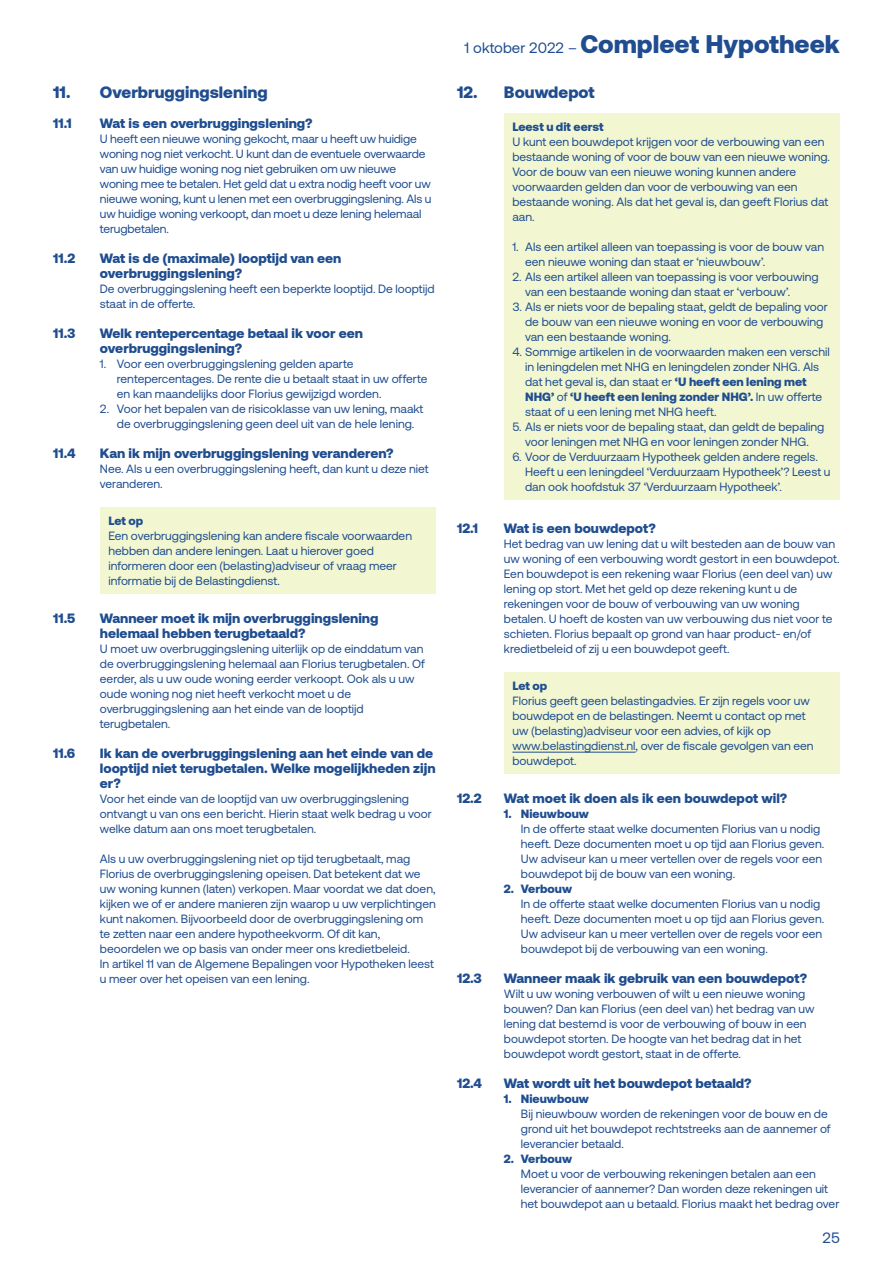
<style>
.page{position:relative;width:893px;height:1263px;background:#fff}
.page>*{position:absolute;margin:0;border:0;box-sizing:border-box;transform-origin:0 0}
.t1{font:900 25.5px "Aeonik";color:#1f4d8f}
.t2{font:900 16.5px "Aeonik";color:#1f4d8f}
.t3{font:15px "Aeonik";color:#1f4d8f}
.t4{font:900 13.5px/15px "Aeonik";color:#1f4d8f}
.t5{font:12px/15px "Aeonik";color:#1f4d8f}
.t6{font:900 12px "Aeonik";color:#1f4d8f}
.s1{font-weight:400;font-size:15px}
.s2{font-weight:900}
</style>
<div class="page">
<div style="left:100px;top:507px;width:336px;height:86px;background:#f2f7d2"></div>
<div style="left:504px;top:113px;width:336px;height:386px;background:#f2f7d2"></div>
<div style="left:504px;top:672px;width:336px;height:101px;background:#f2f7d2"></div>
<hr style="left:512px;top:752px;width:124px;height:1px;background:#1f4d8f">
<h2 class="t2" style="left:53px;top:83px;width:216px">11. Overbruggingslening</h2>
<p class="t4" style="left:53px;top:116px;width:20px">11.1</p>
<p class="t4" style="left:100px;top:116px;width:214px">Wat is een overbruggingslening?</p>
<p class="t5" style="left:100px;top:132px;width:333px">U heeft een nieuwe woning gekocht, maar u heeft uw huidige woning nog niet verkocht. U kunt dan de eventuele overwaarde van uw huidige woning nog niet gebruiken om uw nieuwe woning mee te betalen. Het geld dat u extra nodig heeft voor uw nieuwe woning, kunt u lenen met een overbruggingslening. Als u uw huidige woning verkoopt, dan moet u deze lening helemaal terugbetalen.</p>
<p class="t4" style="left:53px;top:251px;width:24px">11.2</p>
<p class="t4" style="left:100px;top:251px;width:243px">Wat is de (maximale) looptijd van een overbruggingslening?</p>
<p class="t5" style="left:100px;top:282px;width:336px">De overbruggingslening heeft een beperkte looptijd. De looptijd staat in de offerte.</p>
<p class="t4" style="left:53px;top:326px;width:24px">11.3</p>
<p class="t4" style="left:100px;top:326px;width:264px">Welk rentepercentage betaal ik voor een overbruggingslening?</p>
<p class="t5" style="left:117px;top:357px;width:312px;text-indent:-17px">1. Voor een overbruggingslening gelden aparte rentepercentages. De rente die u betaalt staat in uw offerte en kan maandelijks door Florius gewijzigd worden.</p>
<p class="t5" style="left:117px;top:402px;width:308px;text-indent:-17px">2. Voor het bepalen van de risicoklasse van uw lening, maakt de overbruggingslening geen deel uit van de hele lening.</p>
<p class="t4" style="left:53px;top:446px;width:24px">11.4</p>
<p class="t4" style="left:100px;top:446px;width:295px">Kan ik mijn overbruggingslening veranderen?</p>
<p class="t5" style="left:100px;top:462px;width:330px">Nee. Als u een overbruggingslening heeft, dan kunt u deze niet veranderen.</p>
<p class="t6" style="left:108px;top:513px;width:36px">Let op</p>
<p class="t5" style="left:108px;top:528px;width:305px">Een overbruggingslening kan andere fiscale voorwaarden hebben dan andere leningen. Laat u hierover goed informeren door een (belasting)adviseur of vraag meer informatie bij de Belastingdienst.</p>
<p class="t4" style="left:53px;top:611px;width:23px">11.5</p>
<p class="t4" style="left:100px;top:611px;width:280px">Wanneer moet ik mijn overbruggingslening helemaal hebben terugbetaald?</p>
<p class="t5" style="left:100px;top:642px;width:327px">U moet uw overbruggingslening uiterlijk op de einddatum van de overbruggingslening helemaal aan Florius terugbetalen. Of eerder, als u uw oude woning eerder verkoopt. Ook als u uw oude woning nog niet heeft verkocht moet u de overbruggingslening aan het einde van de looptijd terugbetalen.</p>
<p class="t4" style="left:53px;top:746px;width:24px">11.6</p>
<p class="t4" style="left:100px;top:746px;width:337px">Ik kan de overbruggingslening aan het einde van de looptijd niet terugbetalen. Welke mogelijkheden zijn er?</p>
<p class="t5" style="left:100px;top:792px;width:333px">Voor het einde van de looptijd van uw overbruggingslening ontvangt u van ons een bericht. Hierin staat welk bedrag u voor welke datum aan ons moet terugbetalen.</p>
<p class="t5" style="left:100px;top:852px;width:337px">Als u uw overbruggingslening niet op tijd terugbetaalt, mag Florius de overbruggingslening opeisen. Dat betekent dat we uw woning kunnen (laten) verkopen. Maar voordat we dat doen, kijken we of er andere manieren zijn waarop u uw verplichtingen kunt nakomen. Bijvoorbeeld door de overbruggingslening om te zetten naar een andere hypotheekvorm. Of dit kan, beoordelen we op basis van onder meer ons kredietbeleid.<br>In artikel 11 van de Algemene Bepalingen voor Hypotheken leest u meer over het opeisen van een lening.</p>
<h1 class="t1" style="left:464px;top:29px;width:377px"><span class="s1">1 oktober 2022 –</span> Compleet Hypotheek</h1>
<h2 class="t2" style="left:457px;top:83px;width:139px">12. Bouwdepot</h2>
<p class="t6" style="left:512px;top:119px;width:93px">Leest u dit eerst</p>
<p class="t5" style="left:512px;top:134px;width:319px">U kunt een bouwdepot krijgen voor de verbouwing van een bestaande woning of voor de bouw van een nieuwe woning.<br>Voor de bouw van een nieuwe woning kunnen andere voorwaarden gelden dan voor de verbouwing van een bestaande woning. Als dat het geval is, dan geeft Florius dat aan.</p>
<p class="t5" style="left:525px;top:239px;width:300px;text-indent:-13px">1. Als een artikel alleen van toepassing is voor de bouw van een nieuwe woning dan staat er ‘nieuwbouw’.</p>
<p class="t5" style="left:525px;top:269px;width:295px;text-indent:-13px">2. Als een artikel alleen van toepassing is voor verbouwing van een bestaande woning dan staat er ‘verbouw’.</p>
<p class="t5" style="left:525px;top:299px;width:304px;text-indent:-13px">3. Als er niets voor de bepaling staat, geldt de bepaling voor de bouw van een nieuwe woning en voor de verbouwing van een bestaande woning.</p>
<p class="t5" style="left:525px;top:344px;width:306px;text-indent:-13px">4. Sommige artikelen in de voorwaarden maken een verschil in leningdelen met NHG en leningdelen zonder NHG. Als dat het geval is, dan staat er <span class="s2">‘U heeft een lening met NHG’</span> of <span class="s2">‘U heeft een lening zonder NHG’.</span> In uw offerte staat of u een lening met NHG heeft.</p>
<p class="t5" style="left:512px;top:419px;width:314px;text-align:center">5. Als er niets voor de bepaling staat, dan geldt de bepaling voor leningen met NHG en voor leningen zonder NHG.</p>
<p class="t5" style="left:525px;top:449px;width:307px;text-indent:-13px">6. Voor de Verduurzaam Hypotheek gelden andere regels.<br>Heeft u een leningdeel ‘Verduurzaam Hypotheek’? Leest u dan ook hoofdstuk 37 ‘Verduurzaam Hypotheek’.</p>
<p class="t4" style="left:457px;top:521px;width:23px">12.1</p>
<p class="t4" style="left:504px;top:521px;width:153px">Wat is een bouwdepot?</p>
<p class="t5" style="left:504px;top:537px;width:337px">Het bedrag van uw lening dat u wilt besteden aan de bouw van uw woning of een verbouwing wordt gestort in een bouwdepot.<br>Een bouwdepot is een rekening waar Florius (een deel van) uw lening op stort. Met het geld op deze rekening kunt u de rekeningen voor de bouw of verbouwing van uw woning betalen. U hoeft de kosten van uw verbouwing dus niet voor te schieten. Florius bepaalt op grond van haar product- en/of kredietbeleid of zij u een bouwdepot geeft.</p>
<p class="t6" style="left:512px;top:678px;width:36px">Let op</p>
<p class="t5" style="left:512px;top:693px;width:303px">Florius geeft geen belastingadvies. Er zijn regels voor uw bouwdepot en de belastingen. Neemt u contact op met uw (belasting)adviseur voor een advies, of kijk op www.belastingdienst.nl, over de fiscale gevolgen van een bouwdepot.</p>
<p class="t4" style="left:457px;top:791px;width:26px">12.2</p>
<p class="t4" style="left:504px;top:791px;width:285px">Wat moet ik doen als ik een bouwdepot wil?</p>
<p class="t6" style="left:504px;top:807px;width:87px">1. Nieuwbouw</p>
<p class="t5" style="left:521px;top:822px;width:305px">In de offerte staat welke documenten Florius van u nodig heeft. Deze documenten moet u op tijd aan Florius geven.<br>Uw adviseur kan u meer vertellen over de regels voor een bouwdepot bij de bouw van een woning.</p>
<p class="t6" style="left:504px;top:882px;width:70px">2. Verbouw</p>
<p class="t5" style="left:521px;top:897px;width:305px">In de offerte staat welke documenten Florius van u nodig heeft. Deze documenten moet u op tijd aan Florius geven.<br>Uw adviseur kan u meer vertellen over de regels voor een bouwdepot bij de verbouwing van een woning.</p>
<p class="t4" style="left:457px;top:971px;width:26px">12.3</p>
<p class="t4" style="left:504px;top:971px;width:305px">Wanneer maak ik gebruik van een bouwdepot?</p>
<p class="t5" style="left:504px;top:987px;width:312px">Wilt u uw woning verbouwen of wilt u een nieuwe woning bouwen? Dan kan Florius (een deel van) het bedrag van uw lening dat bestemd is voor de verbouwing of bouw in een bouwdepot storten. De hoogte van het bedrag dat in het bouwdepot wordt gestort, staat in de offerte.</p>
<p class="t4" style="left:457px;top:1076px;width:27px">12.4</p>
<p class="t4" style="left:504px;top:1076px;width:249px">Wat wordt uit het bouwdepot betaald?</p>
<p class="t6" style="left:504px;top:1092px;width:87px">1. Nieuwbouw</p>
<p class="t5" style="left:521px;top:1107px;width:311px">Bij nieuwbouw worden de rekeningen voor de bouw en de grond uit het bouwdepot rechtstreeks aan de aannemer of leverancier betaald.</p>
<p class="t6" style="left:504px;top:1152px;width:70px">2. Verbouw</p>
<p class="t5" style="left:521px;top:1167px;width:320px">Moet u voor de verbouwing rekeningen betalen aan een leverancier of aannemer? Dan worden deze rekeningen uit het bouwdepot aan u betaald. Florius maakt het bedrag over</p>
<p class="t3" style="left:822px;top:1229px;width:19px">25</p>
</div>
